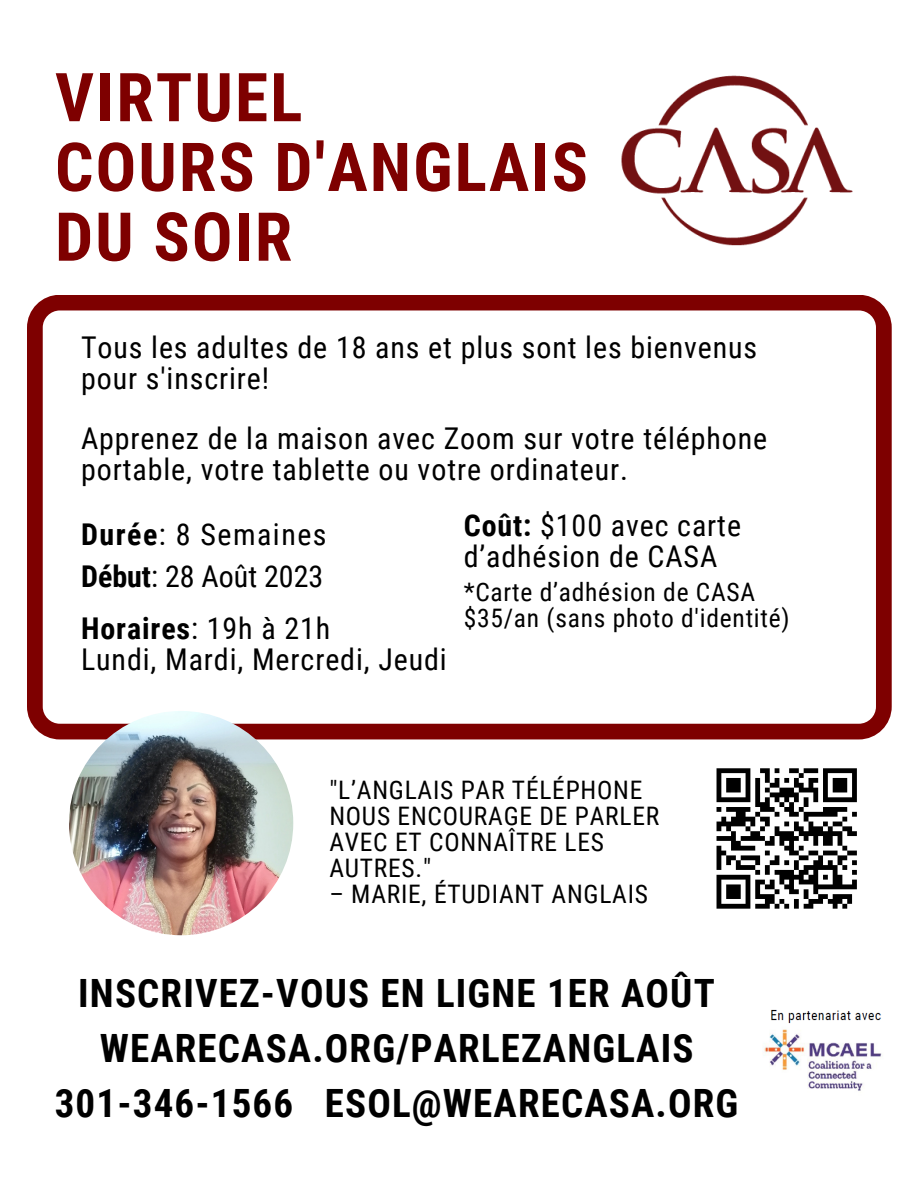
<style>
.page{position:relative;width:918px;height:1188px;background:#fff}
.page>*{position:absolute;margin:0;border:0;box-sizing:border-box;transform-origin:0 0}
.t1{font:700 67.5px/69.8px "Roboto Condensed";letter-spacing:.03em;color:#7e0000}
.t2{font:700 39px/55.2px "Roboto Condensed";letter-spacing:.03em;color:#000;text-align:center}
.t3{font:30px/30.3px "Roboto Condensed";letter-spacing:.03em;color:#000}
.t4{font:25.5px/25.8px "Roboto Condensed";letter-spacing:.03em;color:#000}
.s1{font-weight:700}
</style>
<div class="page">
<img style="left:621px;top:75px;width:271px;height:250px">
<svg style="left:27px;top:295px;width:864px;height:444px"></svg>
<img style="left:69px;top:711px;width:224px;height:224px;border-radius:50%">
<img style="left:764px;top:1009px;width:118px;height:82px">
<svg style="left:716px;top:768px;width:141px;height:141px"></svg>
<h1 class="t1" style="left:55px;top:63px;width:534px">VIRTUEL<br>COURS D'ANGLAIS<br>DU SOIR</h1>
<p class="t3" style="left:81px;top:333px;width:678px">Tous les adultes de 18 ans et plus sont les bienvenus pour s'inscrire!</p>
<p class="t3" style="left:81px;top:424px;width:688px">Apprenez de la maison avec Zoom sur votre téléphone portable, votre tablette ou votre ordinateur.</p>
<p class="t3" style="left:81px;top:514px;width:247px;line-height:41.7px"><span class="s1">Durée</span>: 8 Semaines<br><span class="s1">Début</span>: 28 Août 2023</p>
<p class="t3" style="left:464px;top:510px;width:279px"><span class="s1">Coût:</span> $100 avec carte d’adhésion de CASA</p>
<p class="t4" style="left:464px;top:579px;width:327px;line-height:26.2px">*Carte d’adhésion de CASA $35/an (sans photo d'identité)</p>
<p class="t3" style="left:81px;top:614px;width:367px"><span class="s1">Horaires</span>: 19h à 21h<br>Lundi, Mardi, Mercredi, Jeudi</p>
<p class="t4" style="left:329px;top:778px;width:331px">"L’ANGLAIS PAR TÉLÉPHONE<br>NOUS ENCOURAGE DE PARLER<br>AVEC ET CONNAÎTRE LES<br>AUTRES."</p>
<p class="t4" style="left:329px;top:881px;width:320px">– MARIE, ÉTUDIANT ANGLAIS</p>
<h2 class="t2" style="left:55px;top:966px;width:685px">INSCRIVEZ-VOUS EN LIGNE 1ER AOÛT<br>WEARECASA.ORG/PARLEZANGLAIS<br>301-346-1566 ESOL@WEARECASA.ORG</h2>
</div>
